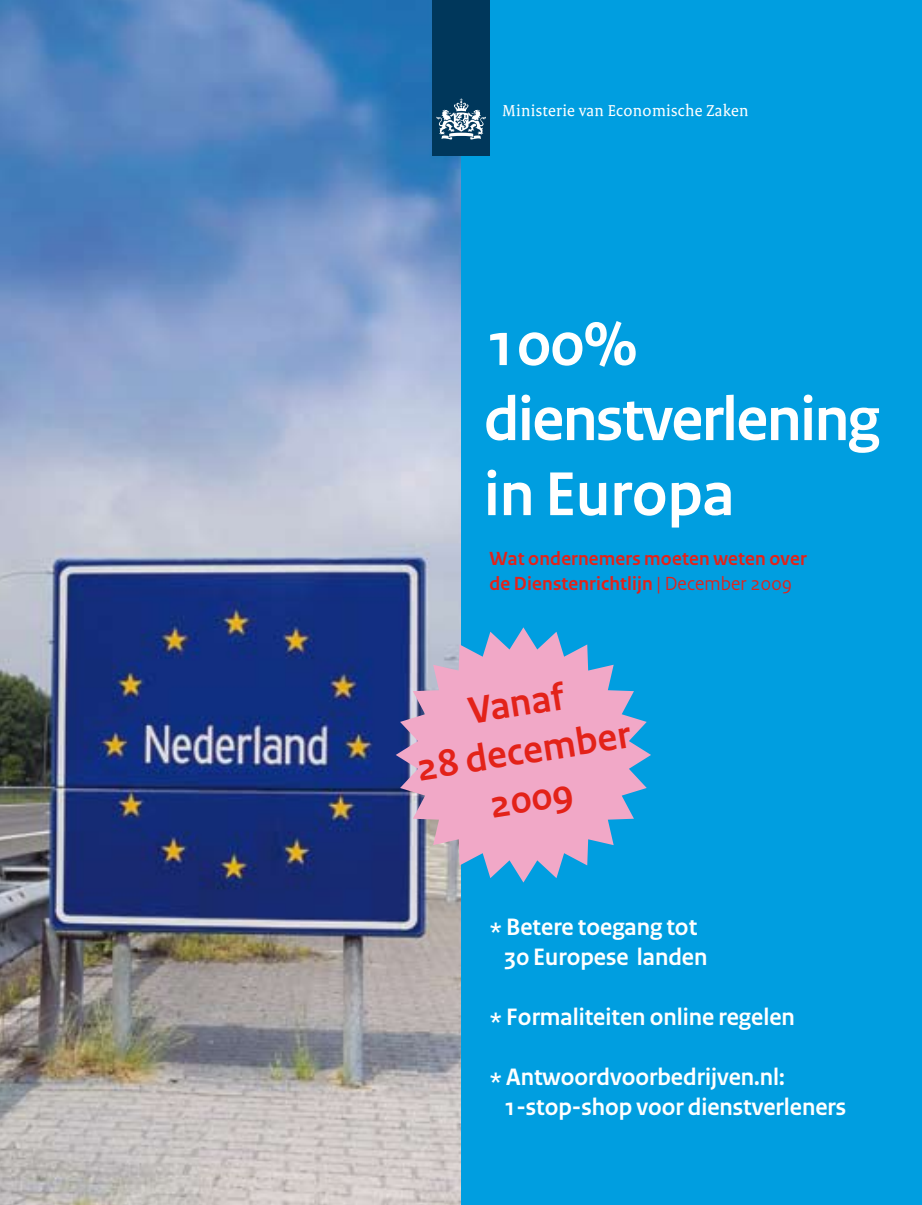
<style>
.page{position:relative;width:922px;height:1205px;background:#fff}
.page>*{position:absolute;margin:0;border:0;box-sizing:border-box;transform-origin:0 0}
.t1{font:700 65px/75px "Rijksoverheid Sans";letter-spacing:-.02em;color:#fff}
.t2{font:700 40px/48px "Rijksoverheid Sans";color:#e32219;text-align:center}
.t3{font:700 25px/30px "Rijksoverheid Sans";color:#fff;text-align:center}
.t4{font:700 20px/25px "Rijksoverheid Sans";letter-spacing:.01em;color:#e32219}
.t5{font:17px "Rijksoverheid Serif";letter-spacing:.02em;color:#fff}
.s1{font-weight:400}
</style>
<div class="page">
<div style="left:461px;top:0;width:460px;height:1205px;background:#009ee0"></div>
<img style="left:0;top:0;width:461px;height:1205px">
<div style="left:432px;top:0;width:57px;height:156px;background:#00375b"></div>
<svg style="left:436px;top:98px;width:50px;height:42px"></svg>
<svg style="left:395px;top:627px;width:256px;height:255px;fill:#f1a8c7"></svg>
<p class="t5" style="left:502px;top:100px;width:247px">Ministerie van Economische Zaken</p>
<h1 class="t1" style="left:484px;top:308px;width:397px">100% dienstverlening in Europa</h1>
<p class="t4" style="left:489px;top:546px;width:319px">Wat ondernemers moeten weten over de Dienstenrichtlijn <span class="s1">| December 2009</span></p>
<h2 class="t2" style="left:406px;top:697px;width:217px;rotate:-9deg">Vanaf<br>28 december<br>2009</h2>
<p class="t3" style="left:489px;top:912px;width:219px">* Betere toegang tot<br>30 Europese landen</p>
<p class="t3" style="left:489px;top:1002px;width:307px">* Formaliteiten online regelen</p>
<p class="t3" style="left:503px;top:1062px;width:344px;text-align:left;text-indent:-14px">* Antwoordvoorbedrijven.nl:<br>1-stop-shop voor dienstverleners</p>
</div>
